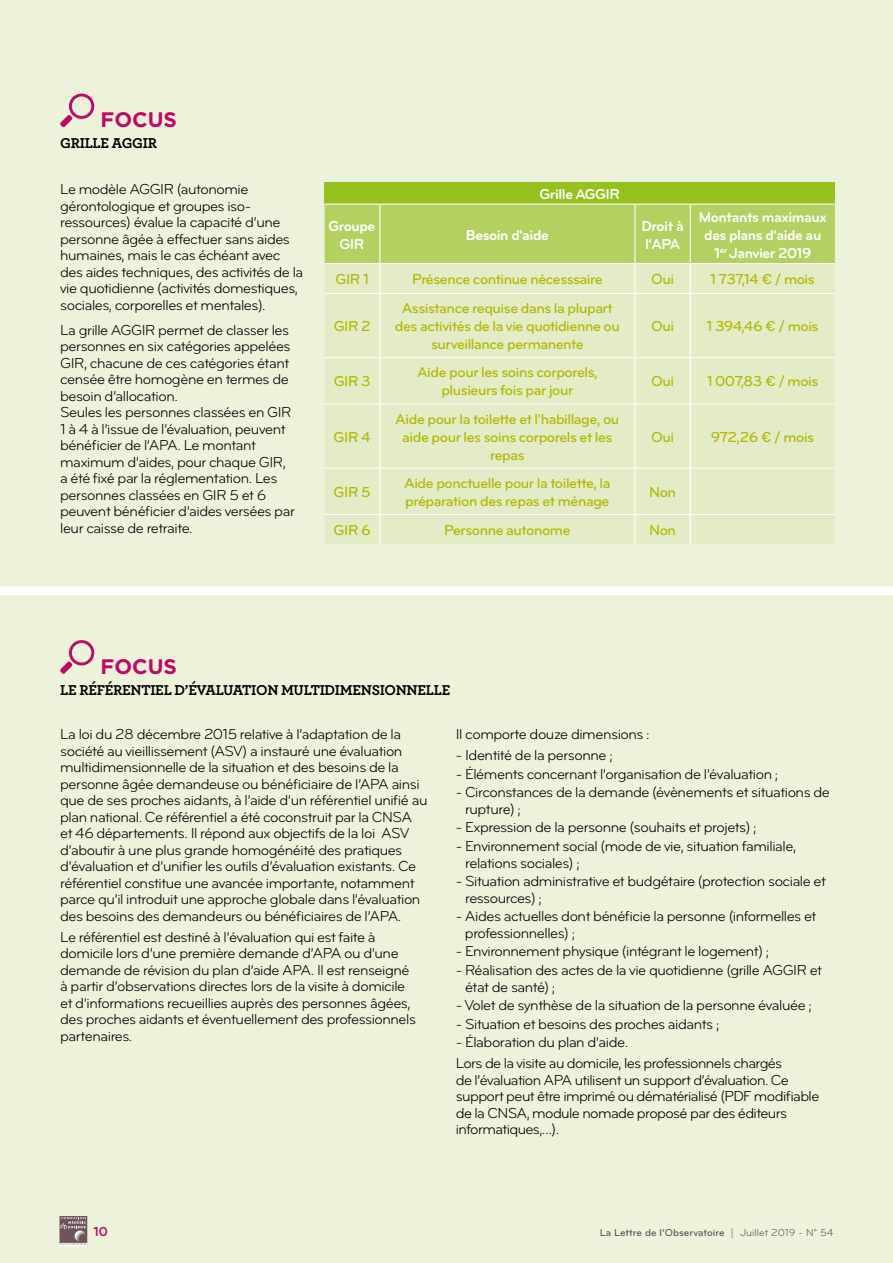
<style>
.page{position:relative;width:893px;height:1263px;background:#ecf3da}
.page>*{position:absolute;margin:0;border:0;box-sizing:border-box;transform-origin:0 0}
.t1{font:700 21px "Gotham";color:#c00967}
.t2{font:15px/16.5px "Bryant Pro";letter-spacing:-.03em;color:#000}
.t3{font:500 15px/18px "Bryant Pro";letter-spacing:-.03em;color:#b1b900;text-align:center}
.t4{font:700 15px/18px "Bryant Pro";letter-spacing:-.03em;color:#fff;text-align:center}
.t5{font:700 15px "Archer";letter-spacing:-.02em;color:#000}
.t6{font:700 13.5px "Bryant Pro";color:#c00967}
.t7{font:500 10.5px "Bryant Pro";color:#575756}
.s1{font-weight:400}
</style>
<div class="page">
<svg style="left:60px;top:94px;width:34px;height:33px"></svg>
<svg style="left:60px;top:640px;width:34px;height:34px"></svg>
<div style="left:60px;top:1216px;width:27px;height:30px;background:#fff"></div>
<svg style="left:60px;top:1216px;width:27px;height:29px"></svg>
<div style="left:325px;top:183px;width:510px;height:21px;background:#95c11f"></div>
<div style="left:325px;top:294px;width:510px;height:250px;background:#e3ecc6"></div>
<hr style="left:325px;top:293px;width:54px;height:1px;background:#fff">
<hr style="left:380px;top:293px;width:254px;height:1px;background:#fff">
<hr style="left:636px;top:293px;width:54px;height:1px;background:#fff">
<hr style="left:691px;top:293px;width:144px;height:1px;background:#fff">
<hr style="left:325px;top:357px;width:54px;height:1px;background:#fff">
<hr style="left:380px;top:357px;width:254px;height:1px;background:#fff">
<hr style="left:636px;top:357px;width:54px;height:1px;background:#fff">
<hr style="left:691px;top:357px;width:144px;height:1px;background:#fff">
<hr style="left:325px;top:404px;width:54px;height:1px;background:#fff">
<hr style="left:380px;top:404px;width:254px;height:1px;background:#fff">
<hr style="left:636px;top:404px;width:54px;height:1px;background:#fff">
<hr style="left:691px;top:404px;width:144px;height:1px;background:#fff">
<hr style="left:325px;top:468px;width:54px;height:1px;background:#fff">
<hr style="left:380px;top:468px;width:254px;height:1px;background:#fff">
<hr style="left:636px;top:468px;width:54px;height:1px;background:#fff">
<hr style="left:691px;top:468px;width:144px;height:1px;background:#fff">
<hr style="left:325px;top:514px;width:54px;height:1px;background:#fff">
<hr style="left:380px;top:514px;width:254px;height:1px;background:#fff">
<hr style="left:636px;top:514px;width:54px;height:1px;background:#fff">
<hr style="left:691px;top:514px;width:144px;height:1px;background:#fff">
<svg style="left:325px;top:204px;width:510px;height:89px;background:#c5da84"></svg>
<hr style="left:379px;top:293px;width:1px;height:65px;background:#fff">
<hr style="left:634px;top:293px;width:2px;height:65px;background:#fff">
<hr style="left:690px;top:293px;width:1px;height:65px;background:#fff">
<hr style="left:379px;top:358px;width:1px;height:46px;background:#fff">
<hr style="left:634px;top:358px;width:2px;height:46px;background:#fff">
<hr style="left:690px;top:358px;width:1px;height:46px;background:#fff">
<hr style="left:379px;top:404px;width:1px;height:64px;background:#fff">
<hr style="left:634px;top:404px;width:2px;height:64px;background:#fff">
<hr style="left:690px;top:404px;width:1px;height:64px;background:#fff">
<hr style="left:379px;top:468px;width:1px;height:46px;background:#fff">
<hr style="left:634px;top:468px;width:2px;height:46px;background:#fff">
<hr style="left:690px;top:468px;width:1px;height:46px;background:#fff">
<hr style="left:379px;top:514px;width:1px;height:30px;background:#fff">
<hr style="left:634px;top:514px;width:2px;height:30px;background:#fff">
<hr style="left:690px;top:514px;width:1px;height:30px;background:#fff">
<div style="left:0;top:586px;width:893px;height:9px;background:#fff"></div>
<h1 class="t1" style="left:101px;top:108px;width:78px">FOCUS</h1>
<p class="t5" style="left:60px;top:131px;width:98px">GRILLE AGGIR</p>
<p class="t2" style="left:60px;top:181px;width:245px">Le modèle AGGIR (autonomie gérontologique et groupes iso&shy;ressources) évalue la capacité d’une personne âgée à effectuer sans aides humaines, mais le cas échéant avec des aides techniques, des activités de la vie quotidienne (activités domestiques, sociales, corporelles et mentales).</p>
<p class="t2" style="left:60px;top:322px;width:236px">La grille AGGIR permet de classer les personnes en six catégories appelées GIR, chacune de ces catégories étant censée être homogène en termes de besoin d’allocation.<br>Seules les personnes classées en GIR 1 à 4 à l’issue de l’évaluation, peuvent bénéficier de l’APA. Le montant maximum d’aides, pour chaque GIR, a été fixé par la réglementation. Les personnes classées en GIR 5 et 6 peuvent bénéficier d’aides versées par leur caisse de retraite.</p>
<p class="t4" style="left:539px;top:185px;width:82px">Grille AGGIR</p>
<p class="t4" style="left:329px;top:217px;width:48px">Groupe<br>GIR</p>
<p class="t4" style="left:466px;top:226px;width:84px">Besoin d'aide</p>
<p class="t4" style="left:641px;top:217px;width:44px;text-align:left">Droit à l'APA</p>
<p class="t4" style="left:699px;top:208px;width:129px">Montants maximaux des plans d'aide au<br>1<sup>er</sup> Janvier 2019</p>
<p class="t3" style="left:336px;top:270px;width:35px">GIR 1</p>
<p class="t3" style="left:412px;top:270px;width:192px">Présence continue nécesssaire</p>
<p class="t3" style="left:651px;top:270px;width:24px">Oui</p>
<p class="t3" style="left:710px;top:270px;width:106px">1 737,14 € / mois</p>
<p class="t3" style="left:334px;top:317px;width:39px">GIR 2</p>
<p class="t3" style="left:395px;top:299px;width:227px">Assistance requise dans la plupart des activités de la vie quotidienne ou surveillance permanente</p>
<p class="t3" style="left:651px;top:317px;width:24px">Oui</p>
<p class="t3" style="left:707px;top:317px;width:113px">1 394,46 € / mois</p>
<p class="t3" style="left:334px;top:372px;width:39px">GIR 3</p>
<p class="t3" style="left:417px;top:363px;width:182px">Aide pour les soins corporels, plusieurs fois par jour</p>
<p class="t3" style="left:651px;top:372px;width:24px">Oui</p>
<p class="t3" style="left:707px;top:372px;width:113px">1 007,83 € / mois</p>
<p class="t3" style="left:334px;top:428px;width:39px">GIR 4</p>
<p class="t3" style="left:395px;top:410px;width:226px">Aide pour la toilette et l'habillage, ou aide pour les soins corporels et les repas</p>
<p class="t3" style="left:651px;top:428px;width:24px">Oui</p>
<p class="t3" style="left:711px;top:428px;width:105px">972,26 € / mois</p>
<p class="t3" style="left:334px;top:483px;width:39px">GIR 5</p>
<p class="t3" style="left:404px;top:474px;width:208px;text-align:left">Aide ponctuelle pour la toilette, la préparation des repas et ménage</p>
<p class="t3" style="left:649px;top:483px;width:28px">Non</p>
<p class="t3" style="left:334px;top:521px;width:39px">GIR 6</p>
<p class="t3" style="left:444px;top:521px;width:128px">Personne autonome</p>
<p class="t3" style="left:649px;top:521px;width:28px">Non</p>
<h1 class="t1" style="left:101px;top:654px;width:78px">FOCUS</h1>
<p class="t5" style="left:60px;top:678px;width:392px">LE RÉFÉRENTIEL D’ÉVALUATION MULTIDIMENSIONNELLE</p>
<p class="t2" style="left:60px;top:726px;width:369px">La loi du 28 décembre 2015 relative à l’adaptation de la société au vieillissement (ASV) a instauré une évaluation multidimensionnelle de la situation et des besoins de la personne âgée demandeuse ou bénéficiaire de l’APA ainsi que de ses proches aidants, à l’aide d’un référentiel unifié au plan national. Ce référentiel a été coconstruit par la CNSA et 46 départements. Il répond aux objectifs de la loi ASV d’aboutir à une plus grande homogénéité des pratiques d’évaluation et d’unifier les outils d’évaluation existants. Ce référentiel constitue une avancée importante, notamment parce qu’il introduit une approche globale dans l’évaluation des besoins des demandeurs ou bénéficiaires de l’APA.</p>
<p class="t2" style="left:60px;top:928px;width:357px">Le référentiel est destiné à l’évaluation qui est faite à domicile lors d’une première demande d’APA ou d’une demande de révision du plan d’aide APA. Il est renseigné à partir d’observations directes lors de la visite à domicile et d’informations recueillies auprès des personnes âgées, des proches aidants et éventuellement des professionnels partenaires.</p>
<p class="t2" style="left:456px;top:726px;width:195px">Il comporte douze dimensions :</p>
<p class="t2" style="left:456px;top:747px;width:158px">- Identité de la personne ;</p>
<p class="t2" style="left:456px;top:765px;width:324px">- Éléments concernant l’organisation de l’évaluation ;</p>
<p class="t2" style="left:465px;top:784px;width:366px;text-indent:-9px">- Circonstances de la demande (évènements et situations de rupture) ;</p>
<p class="t2" style="left:456px;top:819px;width:302px">- Expression de la personne (souhaits et projets) ;</p>
<p class="t2" style="left:465px;top:838px;width:332px;text-indent:-9px">- Environnement social (mode de vie, situation familiale, relations sociales) ;</p>
<p class="t2" style="left:465px;top:873px;width:362px;text-indent:-9px">- Situation administrative et budgétaire (protection sociale et ressources) ;</p>
<p class="t2" style="left:465px;top:908px;width:353px;text-indent:-9px">- Aides actuelles dont bénéficie la personne (informelles et professionnelles) ;</p>
<p class="t2" style="left:456px;top:943px;width:315px">- Environnement physique (intégrant le logement) ;</p>
<p class="t2" style="left:465px;top:962px;width:358px;text-indent:-9px">- Réalisation des actes de la vie quotidienne (grille AGGIR et état de santé) ;</p>
<p class="t2" style="left:456px;top:997px;width:358px">- Volet de synthèse de la situation de la personne évaluée ;</p>
<p class="t2" style="left:456px;top:1016px;width:265px">- Situation et besoins des proches aidants ;</p>
<p class="t2" style="left:456px;top:1032px;width:328px;line-height:20.7px">- Élaboration du plan d’aide.<br>Lors de la visite au domicile, les professionnels chargés</p>
<p class="t2" style="left:456px;top:1072px;width:365px">de l’évaluation APA utilisent un support d’évaluation. Ce support peut être imprimé ou dématérialisé (PDF modifiable de la CNSA, module nomade proposé par des éditeurs informatiques,…).</p>
<p class="t6" style="left:94px;top:1223px;width:16px">10</p>
<p class="t7" style="left:600px;top:1226px;width:235px">La Lettre de l’Observatoire <span class="s1">| Juillet 2019 - N° 54</span></p>
</div>
